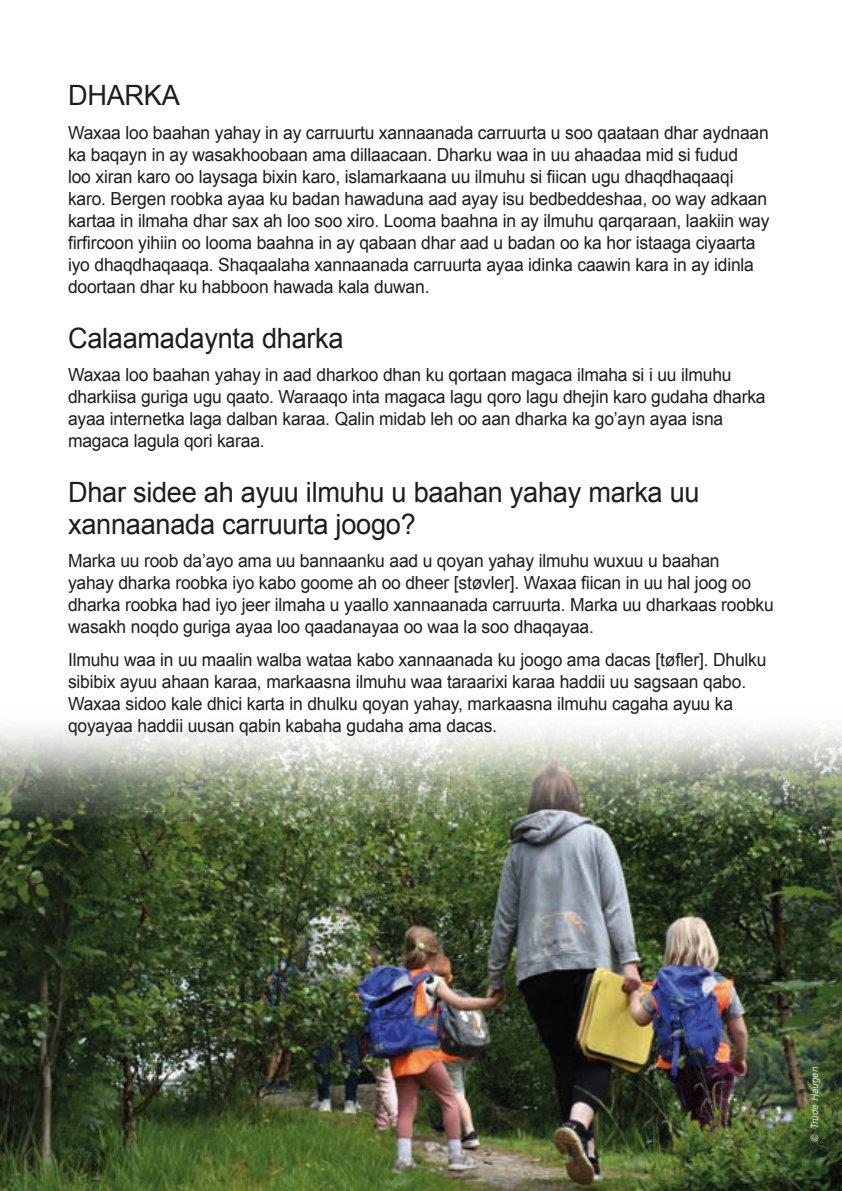
<style>
.page{position:relative;width:842px;height:1191px;background:#fff}
.page>*{position:absolute;margin:0;border:0;box-sizing:border-box;transform-origin:0 0}
.t1{font:28px/32px "Arial";letter-spacing:-.01em;color:#1d1d1b}
.t2{font:18px/22px "Arial";letter-spacing:-.01em;color:#1d1d1b}
.t3{font:italic 10px "Arial";letter-spacing:.01em;color:#fff}
</style>
<div class="page">
<img style="left:0;top:783px;width:842px;height:408px">
<svg style="left:0;top:727px;width:842px;height:56px"></svg>
<h1 class="t1" style="left:68px;top:80px;width:113px">DHARKA</h1>
<p class="t2" style="left:68px;top:122px;width:703px">Waxaa loo baahan yahay in ay carruurtu xannaanada carruurta u soo qaataan dhar aydnaan ka baqayn in ay wasakhoobaan ama dillaacaan. Dharku waa in uu ahaadaa mid si fudud<br>loo xiran karo oo laysaga bixin karo, islamarkaana uu ilmuhu si fiican ugu dhaqdhaqaaqi karo. Bergen roobka ayaa ku badan hawaduna aad ayay isu bedbeddeshaa, oo way adkaan kartaa in ilmaha dhar sax ah loo soo xiro. Looma baahna in ay ilmuhu qarqaraan, laakiin way firfircoon yihiin oo looma baahna in ay qabaan dhar aad u badan oo ka hor istaaga ciyaarta iyo dhaqdhaqaaqa. Shaqaalaha xannaanada carruurta ayaa idinka caawin kara in ay idinla doortaan dhar ku habboon hawada kala duwan.</p>
<h1 class="t1" style="left:68px;top:322px;width:277px">Calaamadaynta dharka</h1>
<p class="t2" style="left:68px;top:364px;width:699px">Waxaa loo baahan yahay in aad dharkoo dhan ku qortaan magaca ilmaha si i uu ilmuhu dharkiisa guriga ugu qaato. Waraaqo inta magaca lagu qoro lagu dhejin karo gudaha dharka ayaa internetka laga dalban karaa. Qalin midab leh oo aan dharka ka go’ayn ayaa isna magaca lagula qori karaa.</p>
<h1 class="t1" style="left:68px;top:476px;width:633px">Dhar sidee ah ayuu ilmuhu u baahan yahay marka uu xannaanada carruurta joogo?</h1>
<p class="t2" style="left:68px;top:550px;width:707px">Marka uu roob da’ayo ama uu bannaanku aad u qoyan yahay ilmuhu wuxuu u baahan<br>yahay dharka roobka iyo kabo goome ah oo dheer [støvler]. Waxaa fiican in uu hal joog oo dharka roobka had iyo jeer ilmaha u yaallo xannaanada carruurta. Marka uu dharkaas roobku wasakh noqdo guriga ayaa loo qaadanayaa oo waa la soo dhaqayaa.</p>
<p class="t2" style="left:68px;top:649px;width:700px">Ilmuhu waa in uu maalin walba wataa kabo xannaanada ku joogo ama dacas [tøfler]. Dhulku sibibix ayuu ahaan karaa, markaasna ilmuhu waa taraarixi karaa haddii uu sagsaan qabo.<br>Waxaa sidoo kale dhici karta in dhulku qoyan yahay, markaasna ilmuhu cagaha ayuu ka qoyayaa haddii uusan qabin kabaha gudaha ama dacas.</p>
<p class="t3" style="left:808px;top:1142px;width:77px;rotate:-90deg">© Trude Haugen</p>
</div>
